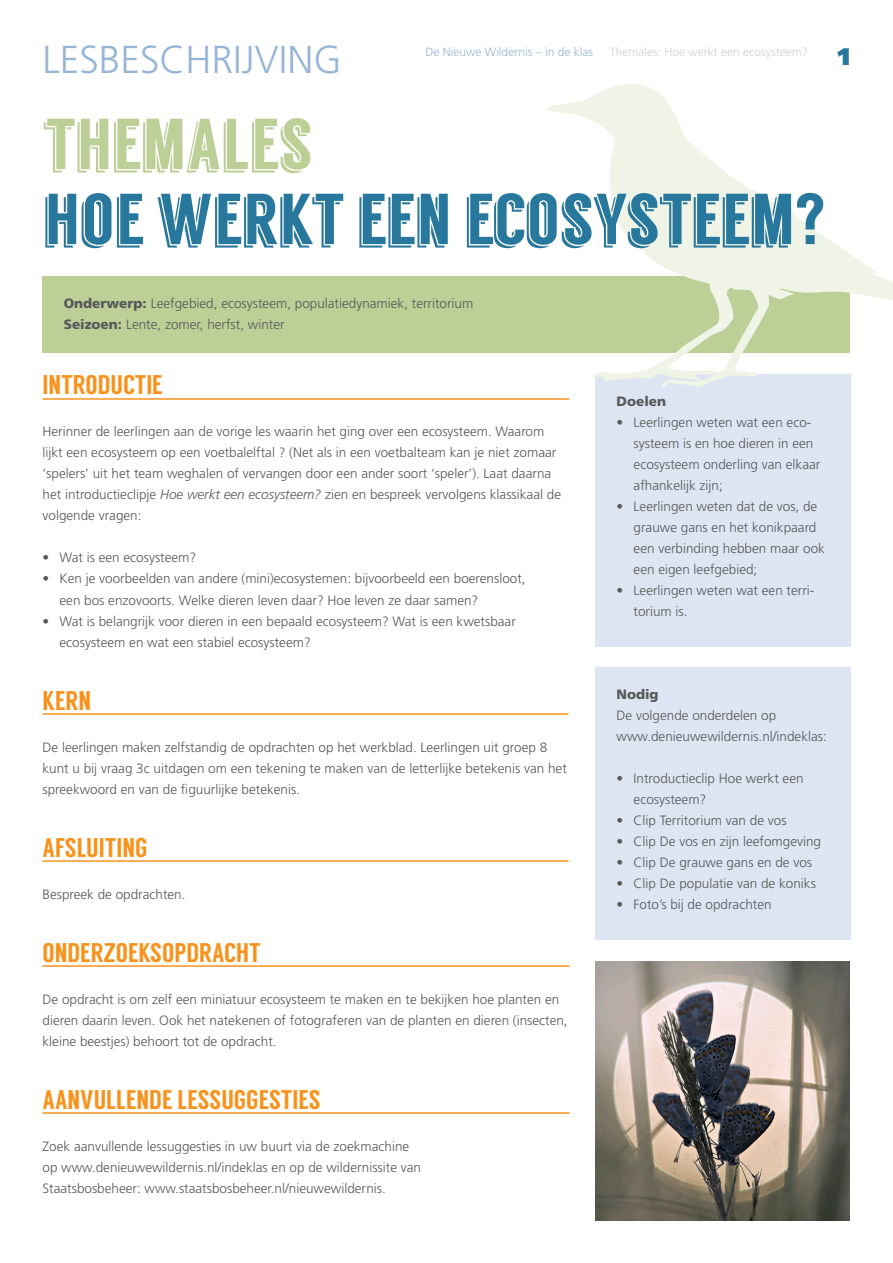
<style>
.page{position:relative;width:893px;height:1263px;background:#fff}
.page>*{position:absolute;margin:0;border:0;box-sizing:border-box;transform-origin:0 0}
.t1{font:72px "Langdon";color:#28779c}
.t2{font:72px "Langdon";color:#bccf96}
.t3{font:300 39px "Frutiger";color:#97b5d6}
.t4{font:27px "Langdon";color:#f7931d}
.t5{font:900 24px "Frutiger";color:#28779c}
.t6{font:300 13.5px/21px "Frutiger";color:#57585a}
.t7{font:900 13.5px "Frutiger";color:#57585a}
.t8{font:300 12px "Frutiger";color:#d1d2d4}
.t9{font:300 12px "Frutiger";color:#97b5d6}
.s1{font-weight:900}
.s2{font-style:italic}
</style>
<div class="page">
<div style="left:595px;top:374px;width:255px;height:272px;background:#dce5f1"></div>
<hr style="left:43px;top:398px;width:526px;height:2px;background:#f7931d">
<hr style="left:43px;top:713px;width:525px;height:2px;background:#f7931d">
<hr style="left:43px;top:860px;width:525px;height:2px;background:#f7931d">
<hr style="left:43px;top:965px;width:526px;height:2px;background:#f7931d">
<hr style="left:43px;top:1112px;width:526px;height:2px;background:#f7931d">
<div style="left:43px;top:276px;width:807px;height:77px;background:#bccf96"></div>
<svg style="left:546px;top:84px;width:347px;height:304px"></svg>
<div style="left:595px;top:668px;width:255px;height:272px;background:#dce5f1"></div>
<img style="left:595px;top:961px;width:254px;height:259px">
<p class="t3" style="left:43px;top:38px;width:301px">LESBESCHRIJVING</p>
<p class="t9" style="left:425px;top:45px;width:169px">De Nieuwe Wildernis – in de klas</p>
<p class="t8" style="left:610px;top:45px;width:200px">Themales: Hoe werkt een ecosysteem?</p>
<p class="t5" style="left:838px;top:42px;width:14px">1</p>
<p class="t2" style="left:43px;top:102px;width:272px">THEMALES</p>
<p class="t1" style="left:43px;top:177px;width:785px">HOE WERKT EEN ECOSYSTEEM?</p>
<p class="t6" style="left:64px;top:293px;width:411px"><span class="s1">Onderwerp:</span> Leefgebied, ecosysteem, populatiedynamiek, territorium</p>
<p class="t6" style="left:64px;top:314px;width:222px"><span class="s1">Seizoen:</span> Lente, zomer, herfst, winter</p>
<p class="t4" style="left:43px;top:369px;width:122px">INTRODUCTIE</p>
<p class="t6" style="left:43px;top:421px;width:520px">Herinner de leerlingen aan de vorige les waarin het ging over een ecosysteem. Waarom lijkt een ecosysteem op een voetbalelftal ? (Net als in een voetbalteam kan je niet zomaar ‘spelers’ uit het team weghalen of vervangen door een ander soort ‘speler’). Laat daarna het introductieclipje <span class="s2">Hoe werkt een ecosysteem?</span> zien en bespreek vervolgens klassikaal de volgende vragen:</p>
<p class="t6" style="left:43px;top:547px;width:155px">• Wat is een ecosysteem?</p>
<p class="t6" style="left:60px;top:568px;width:468px;text-indent:-17px">• Ken je voorbeelden van andere (mini)ecosystemen: bijvoorbeeld een boerensloot, een bos enzovoorts. Welke dieren leven daar? Hoe leven ze daar samen?</p>
<p class="t6" style="left:60px;top:610px;width:458px;text-indent:-17px">• Wat is belangrijk voor dieren in een bepaald ecosysteem? Wat is een kwetsbaar ecosysteem en wat een stabiel ecosysteem?</p>
<p class="t4" style="left:43px;top:684px;width:50px">KERN</p>
<p class="t6" style="left:43px;top:736px;width:526px">De leerlingen maken zelfstandig de opdrachten op het werkblad. Leerlingen uit groep 8 kunt u bij vraag 3c uitdagen om een tekening te maken van de letterlijke betekenis van het spreekwoord en van de figuurlijke betekenis.</p>
<p class="t4" style="left:43px;top:831px;width:106px">AFSLUITING</p>
<p class="t6" style="left:43px;top:883px;width:145px">Bespreek de opdrachten.</p>
<p class="t4" style="left:43px;top:936px;width:220px">ONDERZOEKSOPDRACHT</p>
<p class="t6" style="left:43px;top:988px;width:527px">De opdracht is om zelf een miniatuur ecosysteem te maken en te bekijken hoe planten en dieren daarin leven. Ook het natekenen of fotograferen van de planten en dieren (insecten, kleine beestjes) behoort tot de opdracht.</p>
<p class="t4" style="left:43px;top:1083px;width:280px">AANVULLENDE LESSUGGESTIES</p>
<p class="t6" style="left:43px;top:1135px;width:380px;line-height:21.5px">Zoek aanvullende lessuggesties in uw buurt via de zoekmachine op www.denieuwewildernis.nl/indeklas en op de wildernissite van<br>Staatsbosbeheer: www.staatsbosbeheer.nl/nieuwewildernis.</p>
<p class="t7" style="left:617px;top:393px;width:51px">Doelen</p>
<p class="t6" style="left:634px;top:411px;width:188px;text-indent:-17px">• Leerlingen weten wat een eco&shy;systeem is en hoe dieren in een ecosysteem onderling van elkaar afhankelijk zijn;</p>
<p class="t6" style="left:634px;top:495px;width:193px;text-indent:-17px">• Leerlingen weten dat de vos, de grauwe gans en het konikpaard een verbinding hebben maar ook een eigen leefgebied;</p>
<p class="t6" style="left:634px;top:579px;width:182px;text-indent:-17px">• Leerlingen weten wat een terri&shy;torium is.</p>
<p class="t7" style="left:617px;top:686px;width:44px">Nodig</p>
<p class="t6" style="left:617px;top:705px;width:212px">De volgende onderdelen op www.denieuwewildernis.nl/indeklas:</p>
<p class="t6" style="left:634px;top:768px;width:172px;text-indent:-17px">• Introductieclip Hoe werkt een ecosysteem?</p>
<p class="t6" style="left:617px;top:810px;width:172px">• Clip Territorium van de vos</p>
<p class="t6" style="left:617px;top:831px;width:206px">• Clip De vos en zijn leefomgeving</p>
<p class="t6" style="left:617px;top:852px;width:197px">• Clip De grauwe gans en de vos</p>
<p class="t6" style="left:617px;top:873px;width:201px">• Clip De populatie van de koniks</p>
<p class="t6" style="left:617px;top:894px;width:157px">• Foto’s bij de opdrachten</p>
</div>
